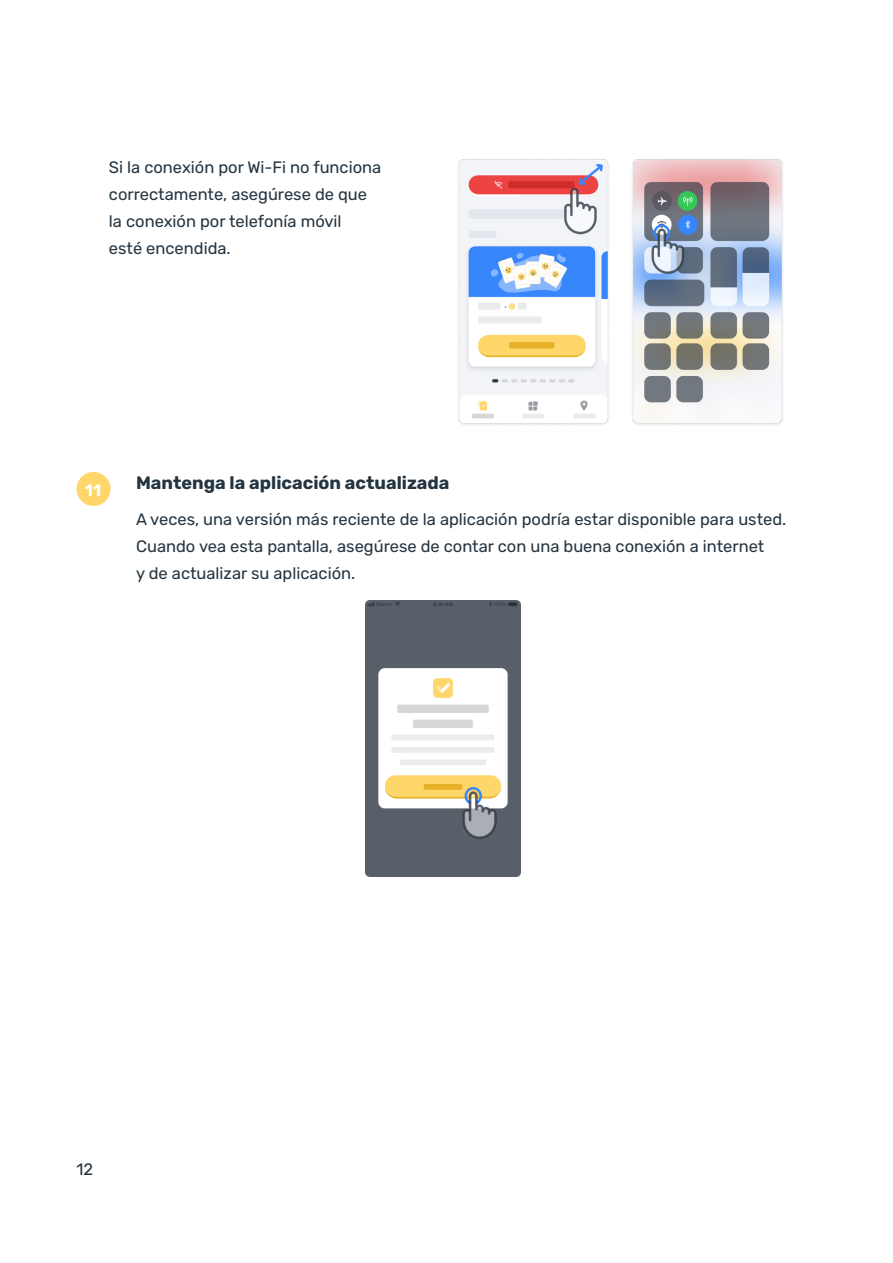
<style>
.page{position:relative;width:893px;height:1263px;background:#fff}
.page>*{position:absolute;margin:0;border:0;box-sizing:border-box;transform-origin:0 0}
.t1{font:700 18px "Rubik";color:#243440}
.t2{font:16.5px/27px "Rubik";color:#243440}
.t3{font:700 16.5px "Rubik";color:#fff}
</style>
<div class="page">
<div style="left:77px;top:473px;width:33px;height:32px;background:#ffd66a;border-radius:50%"></div>
<div style="left:77px;top:472px;width:34px;height:34px;border:2px solid #ffd66a;border-radius:50%"></div>
<img style="left:366px;top:601px;width:154px;height:275px">
<img style="left:458px;top:159px;width:151px;height:266px">
<img style="left:632px;top:159px;width:151px;height:266px">
<p class="t2" style="left:109px;top:154px;width:274px">Si la conexión por Wi-Fi no funciona correctamente, asegúrese de que la conexión por telefonía móvil<br>esté encendida.</p>
<p class="t3" style="left:85px;top:480px;width:18px">11</p>
<p class="t1" style="left:136px;top:472px;width:315px">Mantenga la aplicación actualizada</p>
<p class="t2" style="left:136px;top:507px;width:652px">A veces, una versión más reciente de la aplicación podría estar disponible para usted.<br>Cuando vea esta pantalla, asegúrese de contar con una buena conexión a internet<br>y de actualizar su aplicación.</p>
<p class="t2" style="left:77px;top:1156px;width:18px">12</p>
</div>
